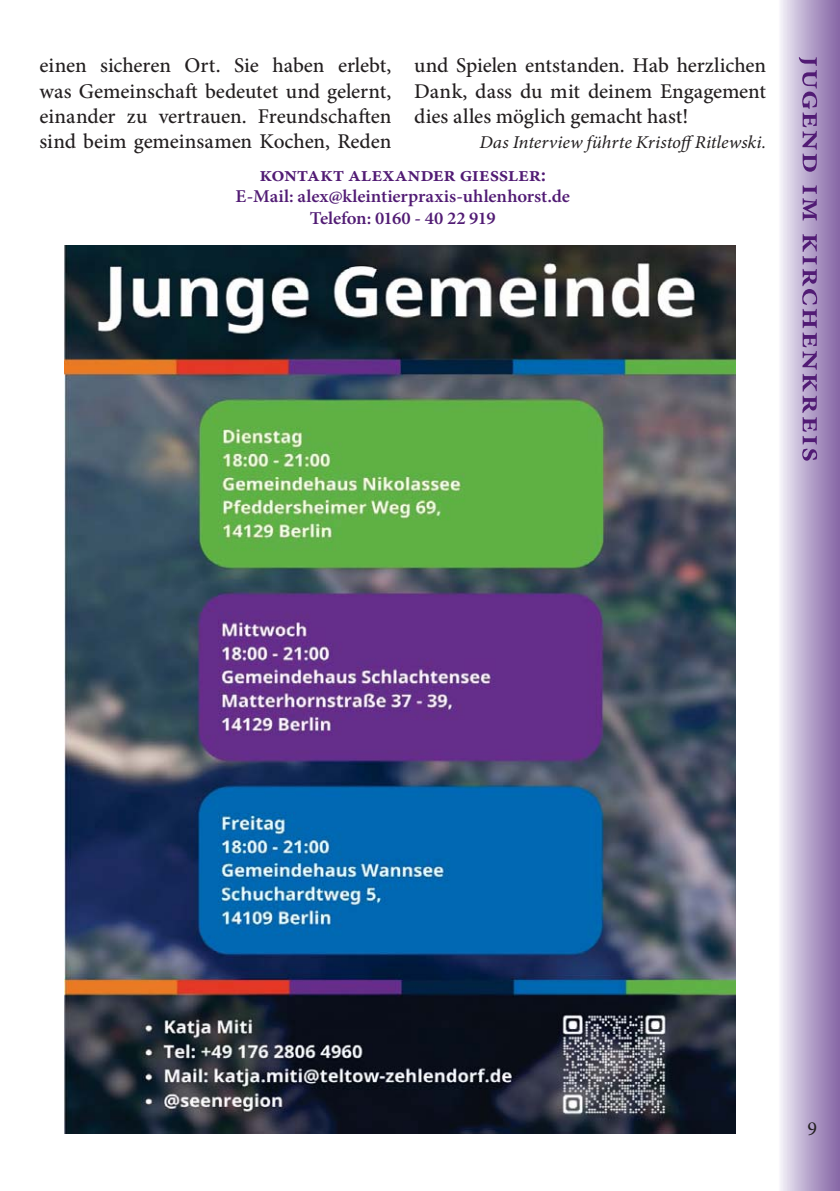
<style>
.page{position:relative;width:840px;height:1191px;background:#fff}
.page>*{position:absolute;margin:0;border:0;box-sizing:border-box;transform-origin:0 0}
.t1{font:500 21px/25.4px "Minion Pro";letter-spacing:-.005em;color:#231f20;text-align:justify}
.t2{font:600 20.8px "Minion Pro";letter-spacing:-.015em;color:#511b74;scale:1.04 1}
.t3{font:20px "Minion Pro";color:#231f20}
.t4{font:600 18px/22px "Minion Pro";letter-spacing:-.015em;color:#511b74;text-align:center;scale:1.04 1}
.t5{font:italic 18px "Minion Pro";letter-spacing:-.005em;color:#231f20;scale:1.04 1}
</style>
<div class="page">
<div style="left:777px;top:0;width:62px;height:1191px;background:linear-gradient(to right,#f5f4fb,#8565a5)"></div>
<svg style="left:798px;top:57px;width:18px;height:404px;background:#a086b8"></svg>
<img style="left:64px;top:245px;width:671px;height:888px">
<p class="t1" style="left:40px;top:55px;width:353px">einen sicheren Ort. Sie haben erlebt, was Gemeinschaft bedeutet und gelernt, einander zu vertrauen. Freundschaften sind beim gemeinsamen Kochen, Reden</p>
<p class="t1" style="left:414px;top:55px;width:353px">und Spielen entstanden. Hab herzlichen Dank, dass du mit deinem Engagement dies alles möglich gemacht hast!</p>
<p class="t5" style="left:479px;top:132px;width:277px">Das Interview führte KristoffRitlewski.</p>
<p class="t2" style="left:259px;top:162px;width:277px">kontakt alexander giessler:</p>
<p class="t4" style="left:235px;top:184px;width:323px">E-Mail: alex@kleintierpraxis-uhlenhorst.de<br>Telefon: 0160 - 40 22 919</p>
<p class="t3" style="left:807px;top:1120px;width:11px">9</p>
</div>
